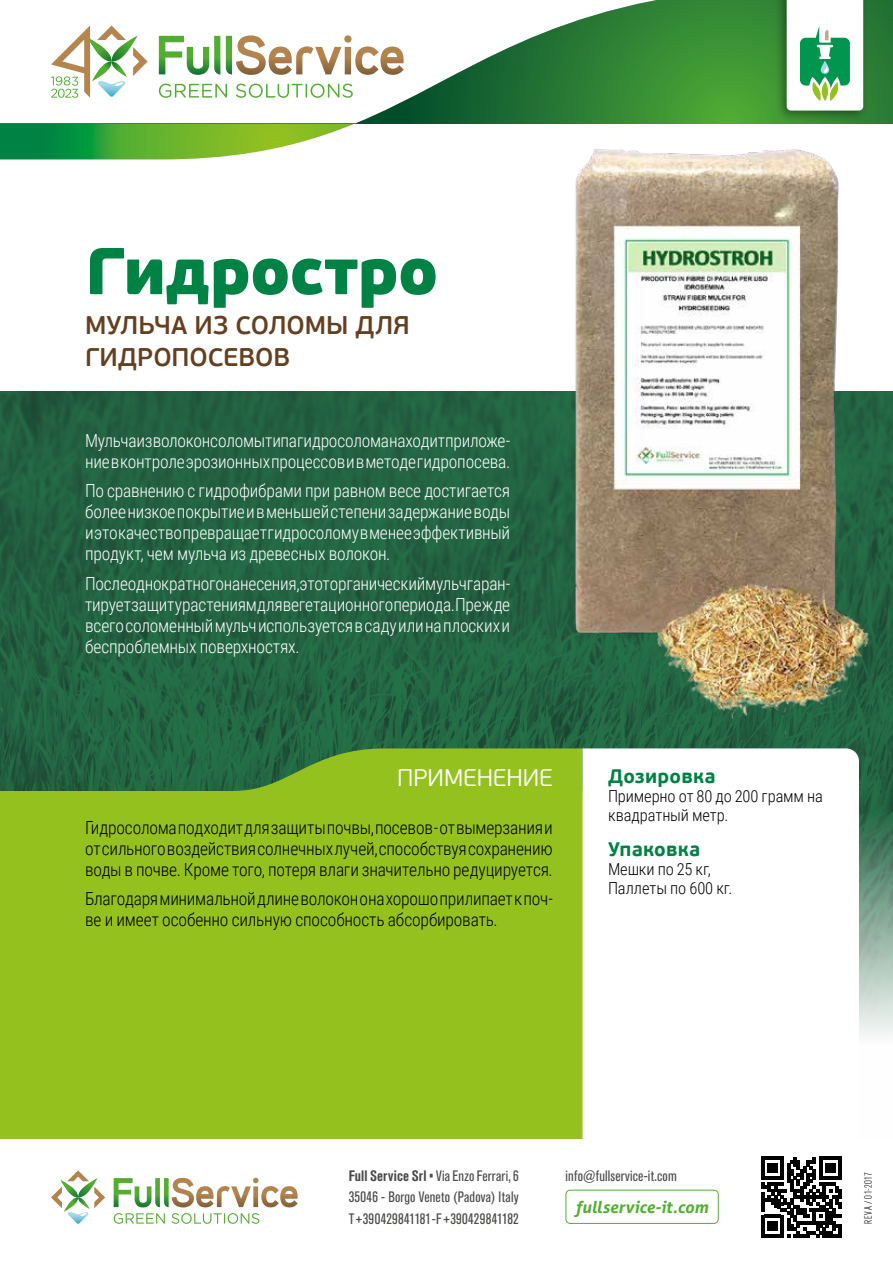
<style>
.page{position:relative;width:893px;height:1263px;background:#fff}
.page>*{position:absolute;margin:0;border:0;box-sizing:border-box;transform-origin:0 0}
.t1{font:900 66px "PF Beau Sans Pro";letter-spacing:-.02em;color:#008244}
.t2{font:600 25.5px/31.5px "PF Beau Sans Pro";letter-spacing:-.005em;color:#654020}
.t3{font:300 24px "PF Beau Sans Pro";color:#fff}
.t4{font:700 19.5px "PF Beau Sans Pro";letter-spacing:.01em;color:#008244}
.t5{font:300 18px/21px "Roboto Condensed";letter-spacing:-.015em;color:#fff;text-align:justify}
.t6{font:300 18px/21px "Roboto Condensed";letter-spacing:-.015em;color:#000;text-align:justify}
.t7{font:300 16.5px/18.9px "Roboto Condensed";letter-spacing:-.005em;color:#000}
.t8{font:italic 700 16.5px "Aller";color:#52ae32}
.t9{font:condensed 15px/21.5px "Akzidenz Grotesk BQ";letter-spacing:.01em;color:#4a4a49}
.t10{font:300 condensed 10.5px "Akzidenz Grotesk Pro";letter-spacing:.035em;color:#000}
.s1{font-family:"Akzidenz Grotesk Pro";font-weight:700}
</style>
<div class="page">
<svg style="left:761px;top:0;width:132px;height:123px;background:#2f8234"></svg>
<svg style="left:0;top:123px;width:761px;height:36px"></svg>
<svg style="left:89px;top:0;width:672px;height:123px"></svg>
<svg style="left:159px;top:35px;width:245px;height:40px"></svg>
<svg style="left:159px;top:84px;width:194px;height:14px"></svg>
<svg style="left:51px;top:26px;width:97px;height:72px"></svg>
<img style="left:0;top:391px;width:893px;height:646px">
<div style="left:0;top:791px;width:583px;height:412px;background:#95c11f"></div>
<svg style="left:234px;top:748px;width:349px;height:51px"></svg>
<svg style="left:583px;top:748px;width:276px;height:289px"></svg>
<img style="left:523px;top:136px;width:368px;height:598px">
<div style="left:0;top:1140px;width:893px;height:123px;background:#fff"></div>
<div style="left:774px;top:0;width:95px;height:122px;background:#000;opacity:.4"></div>
<svg style="left:787px;top:0;width:76px;height:111px"></svg>
<svg style="left:114px;top:1213px;width:145px;height:11px"></svg>
<svg style="left:51px;top:1170px;width:54px;height:54px"></svg>
<svg style="left:114px;top:1178px;width:184px;height:29px"></svg>
<svg style="left:761px;top:1157px;width:81px;height:80px"></svg>
<div style="left:566px;top:1190px;width:153px;height:34px;border:1px solid #52ae32;border-radius:4px"></div>
<h1 class="t1" style="left:85px;top:228px;width:355px">Гидростро</h1>
<h2 class="t2" style="left:85px;top:310px;width:326px">МУЛЬЧА ИЗ СОЛОМЫ ДЛЯ<br>ГИДРОПОСЕВОВ</h2>
<p class="t5" style="left:85px;top:429px;width:427px">Мульча из волокон соломы типа гидросолома находит приложе&shy;ние в контроле эрозионных процессов и в методе гидропосева.</p>
<p class="t5" style="left:85px;top:479px;width:427px">По сравнению с гидрофибрами при равном весе достигается более низкое покрытие и в меньшей степени задержание воды и это качество превращает гидросолому в менее эффективный продукт, чем мульча из древесных волокон.</p>
<p class="t5" style="left:85px;top:572px;width:427px">После однократного нанесения, этот органический мульч гаран&shy;тирует защиту растениям для вегетационного периода. Прежде всего соломенный мульч используется в саду или на плоских и беспроблемных поверхностях.</p>
<h3 class="t3" style="left:397px;top:764px;width:157px">ПРИМЕНЕНИЕ</h3>
<p class="t4" style="left:608px;top:764px;width:109px">Дозировка</p>
<p class="t7" style="left:608px;top:786px;width:216px">Примерно от 80 до 200 грамм на квадратный метр.</p>
<p class="t4" style="left:608px;top:837px;width:94px">Упаковка</p>
<p class="t7" style="left:608px;top:859px;width:126px">Мешки по 25 кг,<br>Паллеты по 600 кг.</p>
<p class="t6" style="left:85px;top:816px;width:469px">Гидросолома подходит для защиты почвы, посевов - от вымерзания и от сильного воздействия солнечных лучей, способствуя сохранению воды в почве. Кроме того, потеря влаги значительно редуцируется.</p>
<p class="t6" style="left:85px;top:887px;width:469px">Благодаря минимальной длине волокон она хорошо прилипает к поч&shy;ве и имеет особенно сильную способность абсорбировать.</p>
<p class="t9" style="left:349px;top:1165px;width:172px"><span class="s1">Full Service Srl</span> • Via Enzo Ferrari, 6</p>
<p class="t9" style="left:566px;top:1165px;width:113px">info@fullservice-it.com</p>
<p class="t9" style="left:349px;top:1187px;width:172px">35046 - Borgo Veneto (Padova) Italy<br>T +39 0429 841181 - F +39 0429 841182</p>
<p class="t8" style="left:576px;top:1197px;width:134px">fullservice-it.com</p>
<p class="t10" style="left:861px;top:1224px;width:53px;rotate:-90deg">REV A / 01-2017</p>
</div>
